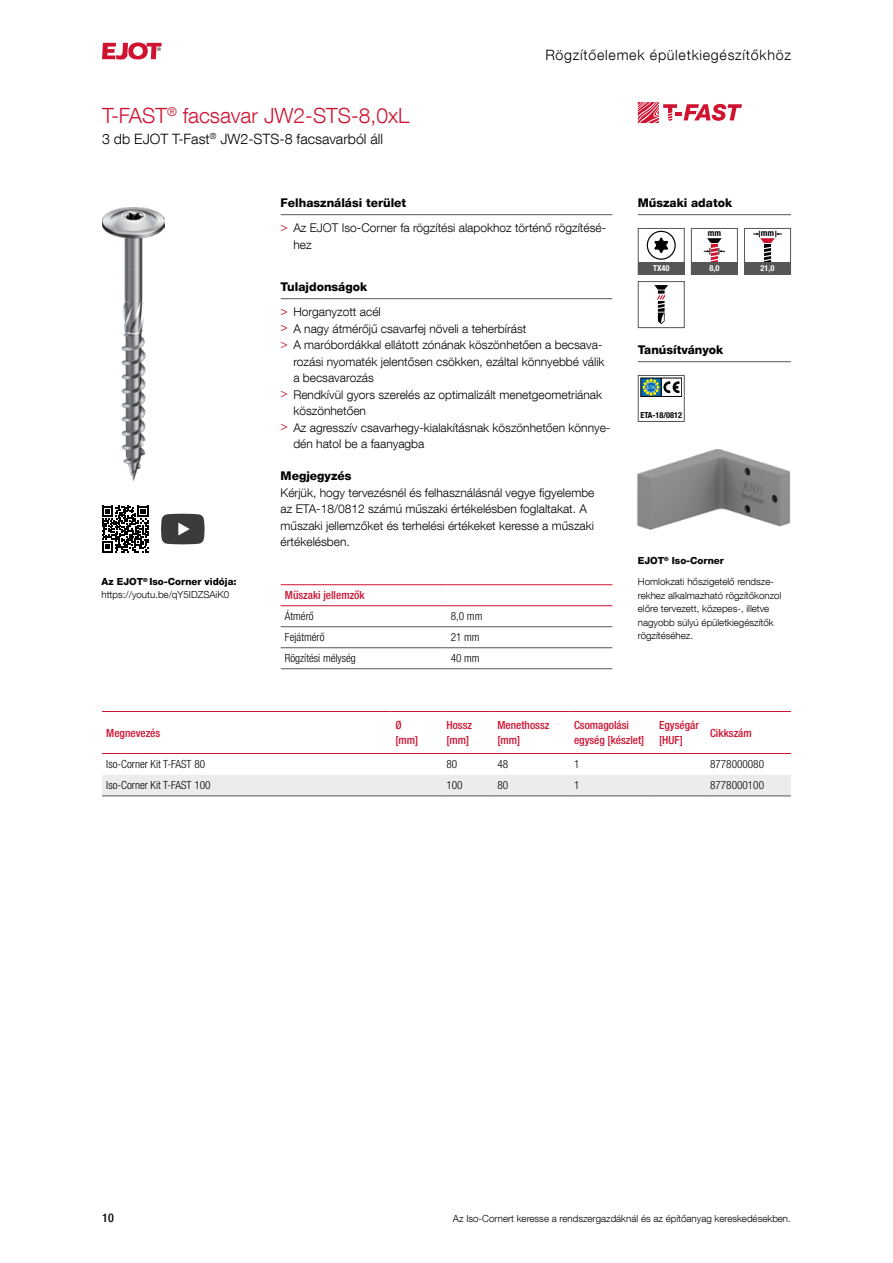
<style>
.page{position:relative;width:893px;height:1263px;background:#fff}
.page>*{position:absolute;margin:0;border:0;box-sizing:border-box;transform-origin:0 0}
.t1{font:300 21px "Helvetica Neue LT Com";color:#ce1230}
.t2{font:300 14.25px "Helvetica Neue LT Com";color:#000}
.t3{font:300 14.25px "Helvetica Neue LT Com";letter-spacing:.05em;color:#000}
.t4{font:300 12px/16.5px "Helvetica Neue LT Com";color:#000}
.t5{font:800 12px "Helvetica Neue LT Com";color:#000}
.t6{font:500 condensed 12px "Helvetica Neue LT Com";color:#000}
.t7{font:300 condensed 11.25px "Helvetica Neue LT Com";color:#000}
.t8{font:500 condensed 11.25px/15px "Helvetica Neue LT Com";color:#ce1230}
.t9{font:300 9.75px/13.5px "Helvetica Neue LT Com";color:#000}
.t10{font:700 condensed 8.7px "Helvetica Neue LT Com";color:#000}
.t11{font:700 condensed 8.25px "Helvetica Neue LT Com";color:#000}
.t12{font:700 condensed 8.25px "Helvetica Neue LT Com";color:#fff}
.s1{font-weight:800}
.s2{font-weight:400;color:#ce1230}
</style>
<div class="page">
<svg style="left:102px;top:42px;width:60px;height:18px"></svg>
<img style="left:636px;top:449px;width:154px;height:81px">
<div style="left:102px;top:775px;width:689px;height:20px;background:#ececed"></div>
<hr style="left:102px;top:711px;width:289px;height:1px;background:#ce1230">
<hr style="left:391px;top:711px;width:51px;height:1px;background:#ce1230">
<hr style="left:442px;top:711px;width:51px;height:1px;background:#ce1230">
<hr style="left:493px;top:711px;width:77px;height:1px;background:#ce1230">
<hr style="left:570px;top:711px;width:85px;height:1px;background:#ce1230">
<hr style="left:655px;top:711px;width:51px;height:1px;background:#ce1230">
<hr style="left:706px;top:711px;width:85px;height:1px;background:#ce1230">
<hr style="left:102px;top:753px;width:289px;height:1px;background:#ce1230">
<hr style="left:391px;top:753px;width:51px;height:1px;background:#ce1230">
<hr style="left:442px;top:753px;width:51px;height:1px;background:#ce1230">
<hr style="left:493px;top:753px;width:77px;height:1px;background:#ce1230">
<hr style="left:570px;top:753px;width:85px;height:1px;background:#ce1230">
<hr style="left:655px;top:753px;width:51px;height:1px;background:#ce1230">
<hr style="left:706px;top:753px;width:85px;height:1px;background:#ce1230">
<hr style="left:102px;top:795px;width:289px;height:1px;background:#565656">
<hr style="left:391px;top:795px;width:51px;height:1px;background:#565656">
<hr style="left:442px;top:795px;width:51px;height:1px;background:#565656">
<hr style="left:493px;top:795px;width:77px;height:1px;background:#565656">
<hr style="left:570px;top:795px;width:85px;height:1px;background:#565656">
<hr style="left:655px;top:795px;width:51px;height:1px;background:#565656">
<hr style="left:706px;top:795px;width:85px;height:1px;background:#565656">
<hr style="left:638px;top:361px;width:153px;height:1px;background:#565656">
<svg style="left:640px;top:378px;width:42px;height:19px"></svg>
<div style="left:638px;top:375px;width:47px;height:47px;border:1px solid #565656"></div>
<hr style="left:638px;top:214px;width:153px;height:1px;background:#565656">
<div style="left:744px;top:262px;width:46px;height:12px;background:#565656"></div>
<svg style="left:753px;top:231px;width:29px;height:31px"></svg>
<div style="left:744px;top:228px;width:47px;height:47px;border:1px solid #565656"></div>
<div style="left:638px;top:262px;width:46px;height:12px;background:#565656"></div>
<div style="left:647px;top:231px;width:29px;height:29px;border:1px solid #000;border-radius:50%"></div>
<svg style="left:654px;top:237px;width:14px;height:16px"></svg>
<div style="left:638px;top:228px;width:47px;height:47px;border:1px solid #565656"></div>
<svg style="left:654px;top:285px;width:14px;height:39px"></svg>
<div style="left:638px;top:281px;width:47px;height:47px;border:1px solid #565656"></div>
<div style="left:691px;top:262px;width:46px;height:12px;background:#565656"></div>
<svg style="left:704px;top:238px;width:21px;height:24px"></svg>
<div style="left:691px;top:228px;width:47px;height:47px;border:1px solid #565656"></div>
<img style="left:102px;top:207px;width:62px;height:273px">
<hr style="left:281px;top:214px;width:331px;height:1px;background:#565656">
<hr style="left:281px;top:298px;width:331px;height:1px;background:#565656">
<svg style="left:638px;top:102px;width:104px;height:21px"></svg>
<hr style="left:281px;top:626px;width:165px;height:1px;background:#565656">
<hr style="left:446px;top:626px;width:166px;height:1px;background:#565656">
<hr style="left:281px;top:647px;width:165px;height:1px;background:#565656">
<hr style="left:446px;top:647px;width:166px;height:1px;background:#565656">
<hr style="left:281px;top:668px;width:165px;height:1px;background:#565656">
<hr style="left:446px;top:668px;width:166px;height:1px;background:#565656">
<hr style="left:281px;top:584px;width:165px;height:1px;background:#ce1230">
<hr style="left:446px;top:584px;width:166px;height:1px;background:#ce1230">
<hr style="left:281px;top:605px;width:165px;height:1px;background:#ce1230">
<hr style="left:446px;top:605px;width:166px;height:1px;background:#ce1230">
<svg style="left:102px;top:506px;width:47px;height:46px"></svg>
<svg style="left:161px;top:514px;width:44px;height:30px"></svg>
<h1 class="t1" style="left:102px;top:103px;width:309px">T-FAST<sup>®</sup> facsavar JW2-STS-8,0xL</h1>
<p class="t2" style="left:102px;top:130px;width:283px">3 db EJOT T-Fast<sup>®</sup> JW2-STS-8 facsavarból áll</p>
<p class="t3" style="left:545px;top:46px;width:247px">Rögzítőelemek épületkiegészítőkhöz</p>
<p class="t9" style="left:102px;top:575px;width:137px;line-height:12.8px"><span class="s1">Az EJOT</span><sup>®</sup> <span class="s1">Iso-Corner vidója: </span>https://youtu.be/qY5IDZSAiK0</p>
<p class="t4" style="left:281px;top:190px;width:327px;line-height:25px"><span class="s1">Felhasználási terület<br></span><span class="s2">&gt;</span> Az EJOT Iso-Corner fa rögzítési alapokhoz történő rögzítésé-</p>
<p class="t4" style="left:293px;top:236px;width:20px">hez</p>
<p class="t4" style="left:281px;top:274px;width:102px;line-height:25px"><span class="s1">Tulajdonságok<br></span><span class="s2">&gt;</span> Horganyzott acél</p>
<p class="t4" style="left:281px;top:320px;width:247px"><span class="s2">&gt;</span> A nagy átmérőjű csavarfej növeli a teherbírást</p>
<p class="t4" style="left:281px;top:336px;width:323px"><span class="s2">&gt;</span> A maróbordákkal ellátott zónának köszönhetően a becsava-</p>
<p class="t4" style="left:293px;top:353px;width:313px">rozási nyomaték jelentősen csökken, ezáltal könnyebbé válik</p>
<p class="t4" style="left:293px;top:369px;width:82px">a becsavarozás</p>
<p class="t4" style="left:281px;top:386px;width:323px"><span class="s2">&gt;</span> Rendkívül gyors szerelés az optimalizált menetgeometriának</p>
<p class="t4" style="left:293px;top:402px;width:74px">köszönhetően</p>
<p class="t4" style="left:281px;top:419px;width:331px"><span class="s2">&gt;</span> Az agresszív csavarhegy-kialakításnak köszönhetően könnye-</p>
<p class="t4" style="left:293px;top:435px;width:132px">dén hatol be a faanyagba</p>
<p class="t5" style="left:281px;top:469px;width:72px">Megjegyzés</p>
<p class="t4" style="left:281px;top:484px;width:315px">Kérjük, hogy tervezésnél és felhasználásnál vegye figyelembe az ETA-18/0812 számú műszaki értékelésben foglaltakat. A műszaki jellemzőket és terhelési értékeket keresse a műszaki értékelésben.</p>
<p class="t8" style="left:285px;top:588px;width:81px">Műszaki jellemzők</p>
<p class="t7" style="left:285px;top:610px;width:30px">Átmérő</p>
<p class="t7" style="left:451px;top:610px;width:33px">8,0 mm</p>
<p class="t7" style="left:285px;top:631px;width:41px">Fejátmérő</p>
<p class="t7" style="left:451px;top:631px;width:30px">21 mm</p>
<p class="t7" style="left:285px;top:652px;width:73px">Rögzítési mélység</p>
<p class="t7" style="left:451px;top:652px;width:30px">40 mm</p>
<p class="t5" style="left:638px;top:196px;width:96px">Műszaki adatok</p>
<p class="t10" style="left:761px;top:228px;width:15px">mm</p>
<p class="t10" style="left:708px;top:228px;width:15px">mm</p>
<p class="t12" style="left:709px;top:264px;width:11px">8,0</p>
<p class="t12" style="left:653px;top:264px;width:18px">TX40</p>
<p class="t12" style="left:761px;top:264px;width:15px">21,0</p>
<p class="t5" style="left:638px;top:343px;width:87px">Tanúsítványok</p>
<p class="t11" style="left:640px;top:411px;width:43px">ETA-18/0812</p>
<p class="t9" style="left:638px;top:550px;width:138px;line-height:21px"><span class="s1">EJOT</span><sup>®</sup> <span class="s1">Iso-Corner<br></span>Homlokzati hőszigetelő rendsze-</p>
<p class="t9" style="left:638px;top:588px;width:145px">rekhez alkalmazható rögzítőkonzol előre tervezett, közepes-, illetve nagyobb súlyú épületkiegészítők rögzítéséhez.</p>
<p class="t8" style="left:106px;top:725px;width:55px">Megnevezés</p>
<p class="t8" style="left:395px;top:717px;width:24px">Ø [mm]</p>
<p class="t8" style="left:446px;top:717px;width:27px">Hossz [mm]</p>
<p class="t8" style="left:497px;top:717px;width:53px">Menethossz [mm]</p>
<p class="t8" style="left:574px;top:717px;width:72px">Csomagolási egység [készlet]</p>
<p class="t8" style="left:659px;top:717px;width:41px">Egységár [HUF]</p>
<p class="t8" style="left:710px;top:725px;width:43px">Cikkszám</p>
<p class="t7" style="left:106px;top:758px;width:100px">Iso-Corner Kit T-FAST 80</p>
<p class="t7" style="left:446px;top:758px;width:12px">80</p>
<p class="t7" style="left:497px;top:758px;width:12px">48</p>
<p class="t7" style="left:574px;top:758px;width:7px">1</p>
<p class="t7" style="left:710px;top:758px;width:55px">8778000080</p>
<p class="t7" style="left:106px;top:779px;width:106px">Iso-Corner Kit T-FAST 100</p>
<p class="t7" style="left:446px;top:779px;width:18px">100</p>
<p class="t7" style="left:497px;top:779px;width:12px">80</p>
<p class="t7" style="left:574px;top:779px;width:7px">1</p>
<p class="t7" style="left:710px;top:779px;width:55px">8778000100</p>
<p class="t6" style="left:102px;top:1211px;width:13px">10</p>
<p class="t9" style="left:453px;top:1211px;width:339px">Az Iso-Cornert keresse a rendszergazdáknál és az építőanyag kereskedésekben.</p>
</div>
